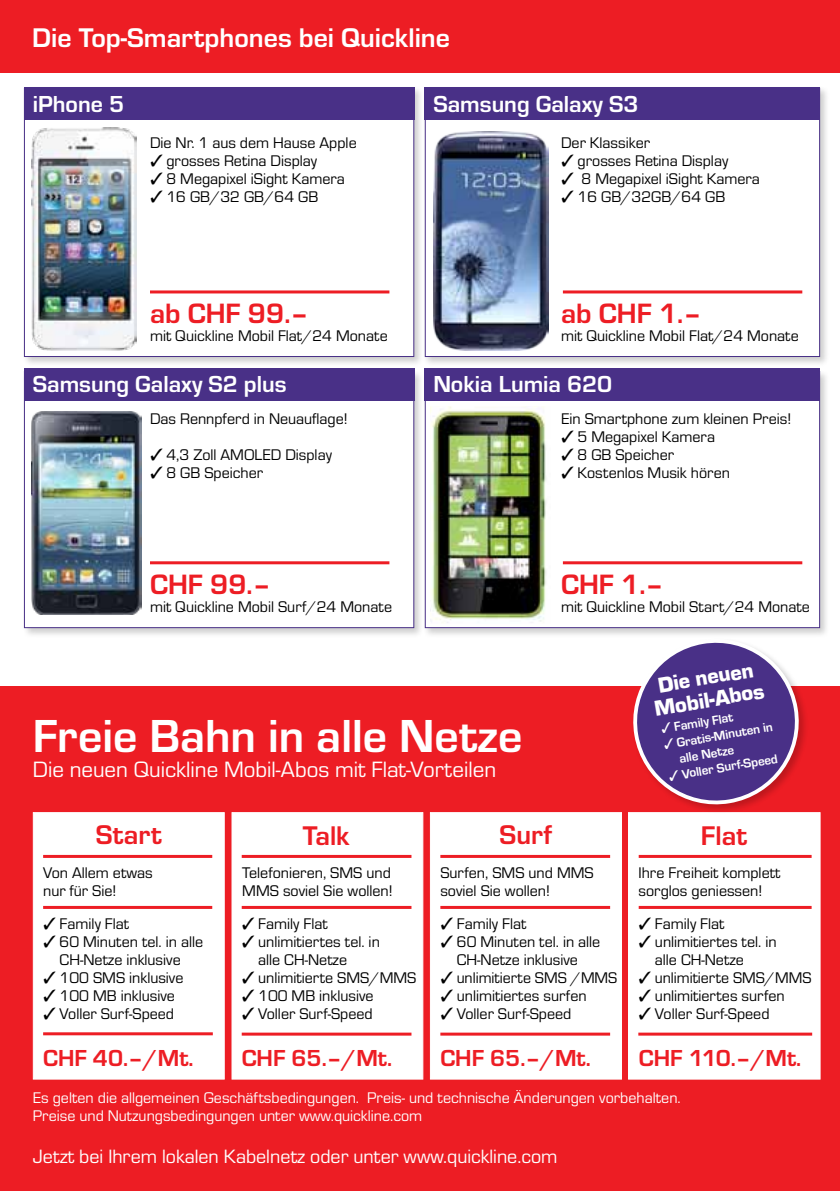
<style>
.page{position:relative;width:840px;height:1191px;background:#fff}
.page>*{position:absolute;margin:0;border:0;box-sizing:border-box;transform-origin:0 0}
.t1{font:700 48px "Eurostile";color:#fff}
.t2{font:700 29px "Eurostile";color:#ed1d24}
.t3{font:700 28px "Eurostile";color:#fff}
.t4{font:700 28px "Eurostile";color:#ed1d24}
.t5{font:700 24px "Eurostile";color:#fff}
.t6{font:700 24px "Eurostile";color:#ed1d24}
.t7{font:23px "Eurostile";color:#fff}
.t8{font:900 22.6px/22.4px "Eurostile";color:#fff;text-align:center}
.t9{font:20px "Eurostile";color:#fff}
.t10{font:16px/18px "Eurostile";color:#000}
.t11{font:16px/18px "Eurostile";color:#fff}
.t12{font:700 13.2px/16.2px "Eurostile";color:#fff}
</style>
<div class="page">
<div style="left:0;top:687px;width:839px;height:504px;background:#ed1d24"></div>
<div style="left:0;top:0;width:839px;height:72px;background:#ed1d24"></div>
<div style="left:22px;top:85px;width:402px;height:282px;background:#000;opacity:.2"></div>
<div style="left:24px;top:88px;width:390px;height:269px;background:#fff;border:1px solid #493087"></div>
<div style="left:22px;top:369px;width:402px;height:269px;background:#000;opacity:.2"></div>
<div style="left:24px;top:371px;width:390px;height:257px;background:#fff;border:1px solid #493087"></div>
<div style="left:422px;top:369px;width:408px;height:269px;background:#000;opacity:.2"></div>
<div style="left:424px;top:371px;width:395px;height:257px;background:#fff;border:1px solid #493087"></div>
<div style="left:422px;top:85px;width:408px;height:282px;background:#000;opacity:.2"></div>
<div style="left:424px;top:88px;width:395px;height:269px;background:#fff;border:1px solid #493087"></div>
<div style="left:24px;top:88px;width:390px;height:32px;background:#493087"></div>
<div style="left:24px;top:368px;width:390px;height:32px;background:#493087"></div>
<div style="left:424px;top:368px;width:395px;height:32px;background:#493087"></div>
<div style="left:424px;top:88px;width:395px;height:32px;background:#493087"></div>
<img style="left:31px;top:127px;width:106px;height:223px">
<img style="left:31px;top:411px;width:110px;height:203px">
<img style="left:430px;top:406px;width:116px;height:217px">
<img style="left:433px;top:132px;width:115px;height:219px">
<hr style="left:150px;top:290px;width:239px;height:3px;background:#ed1d24">
<hr style="left:150px;top:561px;width:239px;height:3px;background:#ed1d24">
<hr style="left:562px;top:290px;width:239px;height:3px;background:#ed1d24">
<hr style="left:562px;top:561px;width:239px;height:3px;background:#ed1d24">
<div style="left:33px;top:812px;width:192px;height:267px;background:#fff;border:1px solid #fff"></div>
<hr style="left:43px;top:1032px;width:170px;height:3px;background:#ed1d24">
<hr style="left:43px;top:906px;width:169px;height:3px;background:#ed1d24">
<hr style="left:43px;top:855px;width:169px;height:3px;background:#ed1d24">
<div style="left:231px;top:812px;width:192px;height:267px;background:#fff;border:1px solid #fff"></div>
<hr style="left:241px;top:906px;width:170px;height:3px;background:#ed1d24">
<hr style="left:241px;top:1032px;width:170px;height:3px;background:#ed1d24">
<hr style="left:241px;top:855px;width:170px;height:3px;background:#ed1d24">
<div style="left:627px;top:812px;width:193px;height:267px;background:#fff;border:1px solid #fff"></div>
<hr style="left:638px;top:906px;width:173px;height:3px;background:#ed1d24">
<hr style="left:638px;top:1032px;width:173px;height:3px;background:#ed1d24">
<hr style="left:638px;top:855px;width:173px;height:3px;background:#ed1d24">
<div style="left:429px;top:812px;width:192px;height:267px;background:#fff;border:1px solid #fff"></div>
<hr style="left:440px;top:906px;width:169px;height:3px;background:#ed1d24">
<hr style="left:440px;top:1032px;width:169px;height:3px;background:#ed1d24">
<hr style="left:440px;top:855px;width:169px;height:3px;background:#ed1d24">
<div style="left:631px;top:637px;width:177px;height:177px;background:#000;opacity:.2"></div>
<svg style="left:628px;top:634px;width:174px;height:174px"></svg>
<h3 class="t3" style="left:32px;top:23px;width:419px">Die Top-Smartphones bei Quickline</h3>
<h3 class="t5" style="left:33px;top:91px;width:93px">iPhone 5</h3>
<p class="t10" style="left:150px;top:134px;width:208px">Die Nr. 1 aus dem Hause Apple</p>
<p class="t10" style="left:150px;top:152px;width:168px">✓ grosses Retina Display</p>
<p class="t10" style="left:150px;top:170px;width:196px">✓ 8 Megapixel iSight Kamera</p>
<p class="t10" style="left:150px;top:188px;width:170px">✓ 16 GB/32 GB/64 GB</p>
<h2 class="t2" style="left:150px;top:298px;width:160px">ab CHF 99.–</h2>
<p class="t10" style="left:150px;top:327px;width:239px">mit Quickline Mobil Flat/24 Monate</p>
<h3 class="t5" style="left:33px;top:371px;width:255px">Samsung Galaxy S2 plus</h3>
<p class="t10" style="left:150px;top:410px;width:199px">Das Rennpferd in Neuauflage!</p>
<p class="t10" style="left:150px;top:446px;width:183px">✓ 4,3 Zoll AMOLED Display</p>
<p class="t10" style="left:150px;top:464px;width:114px">✓ 8 GB Speicher</p>
<h2 class="t2" style="left:150px;top:568px;width:122px">CHF 99.–</h2>
<p class="t10" style="left:150px;top:598px;width:243px">mit Quickline Mobil Surf/24 Monate</p>
<h3 class="t5" style="left:433px;top:91px;width:206px">Samsung Galaxy S3</h3>
<p class="t10" style="left:560px;top:134px;width:90px">Der Klassiker</p>
<p class="t10" style="left:560px;top:152px;width:168px">✓ grosses Retina Display</p>
<p class="t10" style="left:560px;top:170px;width:200px">✓ 8 Megapixel iSight Kamera</p>
<p class="t10" style="left:560px;top:188px;width:166px">✓ 16 GB/32GB/64 GB</p>
<h2 class="t2" style="left:560px;top:298px;width:142px">ab CHF 1.–</h2>
<p class="t10" style="left:560px;top:327px;width:239px">mit Quickline Mobil Flat/24 Monate</p>
<h3 class="t5" style="left:433px;top:371px;width:180px">Nokia Lumia 620</h3>
<p class="t10" style="left:560px;top:410px;width:231px">Ein Smartphone zum kleinen Preis!</p>
<p class="t10" style="left:560px;top:428px;width:155px">✓ 5 Megapixel Kamera</p>
<p class="t10" style="left:560px;top:446px;width:114px">✓ 8 GB Speicher</p>
<p class="t10" style="left:560px;top:464px;width:170px">✓ Kostenlos Musik hören</p>
<h2 class="t2" style="left:560px;top:568px;width:104px">CHF 1.–</h2>
<p class="t10" style="left:560px;top:598px;width:250px">mit Quickline Mobil Start/24 Monate</p>
<h1 class="t1" style="left:33px;top:710px;width:491px">Freie Bahn in alle Netze</h1>
<h3 class="t7" style="left:33px;top:757px;width:464px">Die neuen Quickline Mobil-Abos mit Flat-Vorteilen</h3>
<h3 class="t8" style="left:649px;top:675px;width:112px;rotate:-9deg">Die neuen<br>Mobil-Abos</h3>
<p class="t12" style="left:659px;top:721px;width:75px;rotate:-9deg">✓ Family Flat</p>
<p class="t12" style="left:675px;top:734px;width:99px;text-indent:-13px;rotate:-9deg">✓ Gratis-Minuten in alle Netze</p>
<p class="t12" style="left:667px;top:768px;width:112px;rotate:-9deg">✓ Voller Surf-Speed</p>
<h3 class="t4" style="left:96px;top:819px;width:67px">Start</h3>
<h3 class="t4" style="left:303px;top:820px;width:48px">Talk</h3>
<h3 class="t4" style="left:499px;top:819px;width:54px">Surf</h3>
<h3 class="t4" style="left:700px;top:820px;width:48px">Flat</h3>
<p class="t10" style="left:43px;top:863px;width:111px">Von Allem etwas nur für Sie!</p>
<p class="t10" style="left:242px;top:863px;width:152px">Telefonieren, SMS und<br>MMS soviel Sie wollen!</p>
<p class="t10" style="left:440px;top:863px;width:155px">Surfen, SMS und MMS soviel Sie wollen!</p>
<p class="t10" style="left:638px;top:863px;width:143px">Ihre Freiheit komplett sorglos geniessen!</p>
<p class="t10" style="left:43px;top:915px;width:87px">✓ Family Flat</p>
<p class="t10" style="left:43px;top:933px;width:161px;text-align:center">✓ 60 Minuten tel. in alle<br>CH-Netze inklusive</p>
<p class="t10" style="left:43px;top:969px;width:142px">✓ 100 SMS inklusive</p>
<p class="t10" style="left:43px;top:987px;width:133px">✓ 100 MB inklusive</p>
<p class="t10" style="left:43px;top:1005px;width:132px">✓ Voller Surf-Speed</p>
<p class="t10" style="left:241px;top:915px;width:87px">✓ Family Flat</p>
<p class="t10" style="left:258px;top:933px;width:123px;text-indent:-16px">✓ unlimitiertes tel. in alle CH-Netze</p>
<p class="t10" style="left:241px;top:969px;width:176px">✓ unlimitierte SMS/MMS</p>
<p class="t10" style="left:241px;top:987px;width:133px">✓ 100 MB inklusive</p>
<p class="t10" style="left:241px;top:1005px;width:132px">✓ Voller Surf-Speed</p>
<p class="t10" style="left:440px;top:915px;width:87px">✓ Family Flat</p>
<p class="t10" style="left:440px;top:933px;width:161px;text-align:center">✓ 60 Minuten tel. in alle<br>CH-Netze inklusive</p>
<p class="t10" style="left:440px;top:969px;width:178px">✓ unlimitierte SMS /MMS</p>
<p class="t10" style="left:440px;top:987px;width:148px">✓ unlimitiertes surfen</p>
<p class="t10" style="left:440px;top:1005px;width:132px">✓ Voller Surf-Speed</p>
<p class="t10" style="left:638px;top:915px;width:87px">✓ Family Flat</p>
<p class="t10" style="left:654px;top:933px;width:123px;text-indent:-16px">✓ unlimitiertes tel. in alle CH-Netze</p>
<p class="t10" style="left:638px;top:969px;width:174px">✓ unlimitierte SMS/MMS</p>
<p class="t10" style="left:638px;top:987px;width:148px">✓ unlimitiertes surfen</p>
<p class="t10" style="left:638px;top:1005px;width:132px">✓ Voller Surf-Speed</p>
<h3 class="t6" style="left:43px;top:1045px;width:152px">CHF 40.–/Mt.</h3>
<h3 class="t6" style="left:241px;top:1045px;width:152px">CHF 65.–/Mt.</h3>
<h3 class="t6" style="left:440px;top:1045px;width:152px">CHF 65.–/Mt.</h3>
<h3 class="t6" style="left:638px;top:1045px;width:164px">CHF 110.–/Mt.</h3>
<p class="t11" style="left:33px;top:1088px;width:649px">Es gelten die allgemeinen Geschäftsbedingungen. Preis- und technische Änderungen vorbehalten.<br>Preise und Nutzungsbedingungen unter www.quickline.com</p>
<p class="t9" style="left:33px;top:1145px;width:526px">Jetzt bei Ihrem lokalen Kabelnetz oder unter www.quickline.com</p>
</div>
